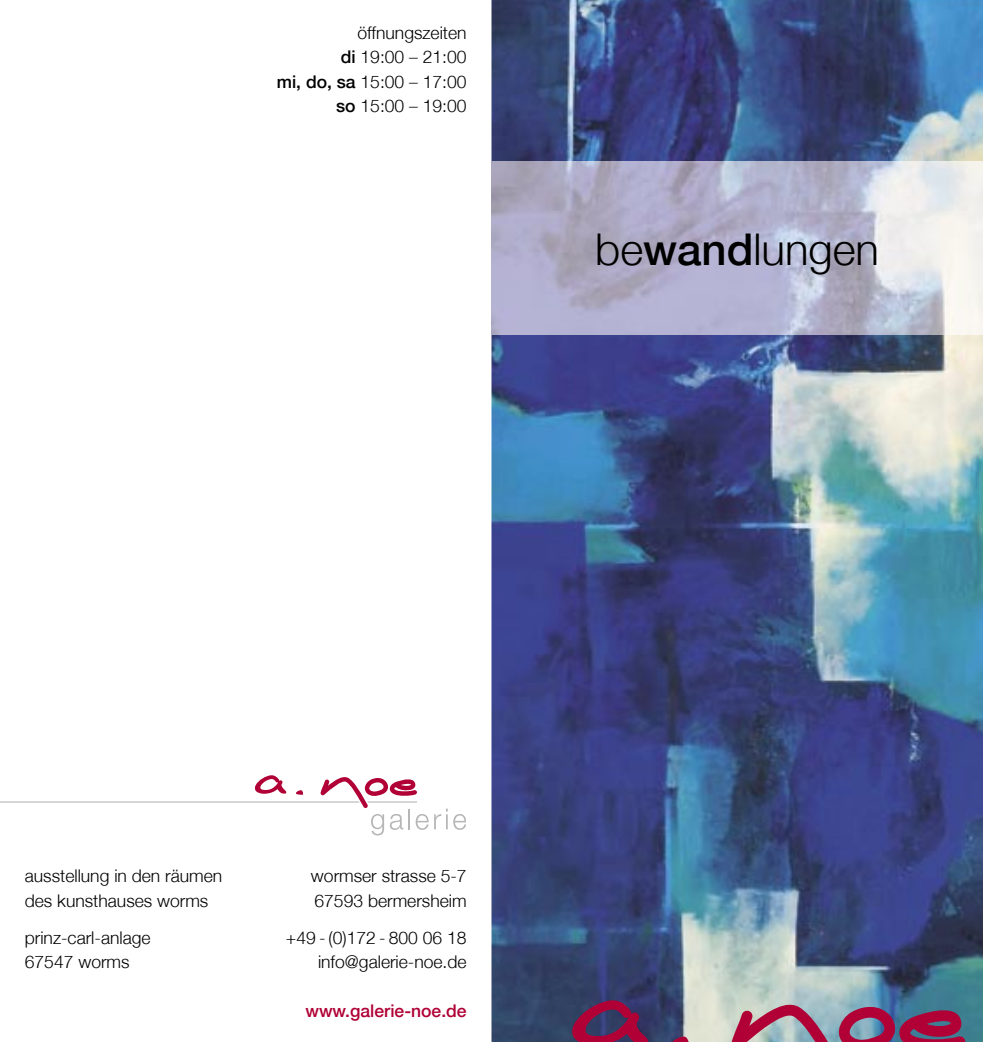
<style>
.page{position:relative;width:983px;height:1042px;background:#fff}
.page>*{position:absolute;margin:0;border:0;box-sizing:border-box;transform-origin:0 0}
.t1{font:300 43.75px "Helvetica Neue";color:#000}
.t2{font:300 17.5px/24.5px "Helvetica Neue";color:#000}
.t3{font:500 17.5px "Helvetica Neue";color:#b00035}
.s1{font-weight:500}
</style>
<div class="page">
<img style="left:491px;top:0;width:491px;height:1042px">
<img style="left:491px;top:161px;width:491px;height:174px">
<svg style="left:670px;top:1035px;width:19px;height:7px"></svg>
<svg style="left:572px;top:1000px;width:77px;height:42px;background:#6b2150"></svg>
<svg style="left:730px;top:1000px;width:235px;height:42px;background:#946783"></svg>
<hr style="left:0;top:801px;width:417px;height:2px;background:#d6d6d6">
<svg style="left:296px;top:790px;width:7px;height:5px"></svg>
<svg style="left:255px;top:775px;width:32px;height:19px"></svg>
<svg style="left:320px;top:777px;width:108px;height:58px"></svg>
<svg style="left:434px;top:808px;width:13px;height:21px"></svg>
<svg style="left:453px;top:814px;width:12px;height:16px"></svg>
<p class="t2" style="left:277px;top:20px;width:191px;text-align:right">öffnungszeiten<br><span class="s1">di</span> 19:00 – 21:00<br><span class="s1">mi, do, sa</span> 15:00 – 17:00 <span class="s1">so</span> 15:00 – 19:00</p>
<h1 class="t1" style="left:595px;top:223px;width:285px">be<span class="s1">wand</span>lungen</h1>
<p class="t2" style="left:25px;top:863px;width:199px">ausstellung in den räumen des kunsthauses worms</p>
<p class="t2" style="left:25px;top:925px;width:127px">prinz-carl-anlage<br>67547 worms</p>
<p class="t2" style="left:311px;top:863px;width:157px">wormser strasse 5-7<br>67593 bermersheim</p>
<p class="t2" style="left:286px;top:925px;width:182px;text-align:right">+49 - (0)172 - 800 06 18 info@galerie-noe.de</p>
<p class="t3" style="left:305px;top:1000px;width:163px">www.galerie-noe.de</p>
</div>
